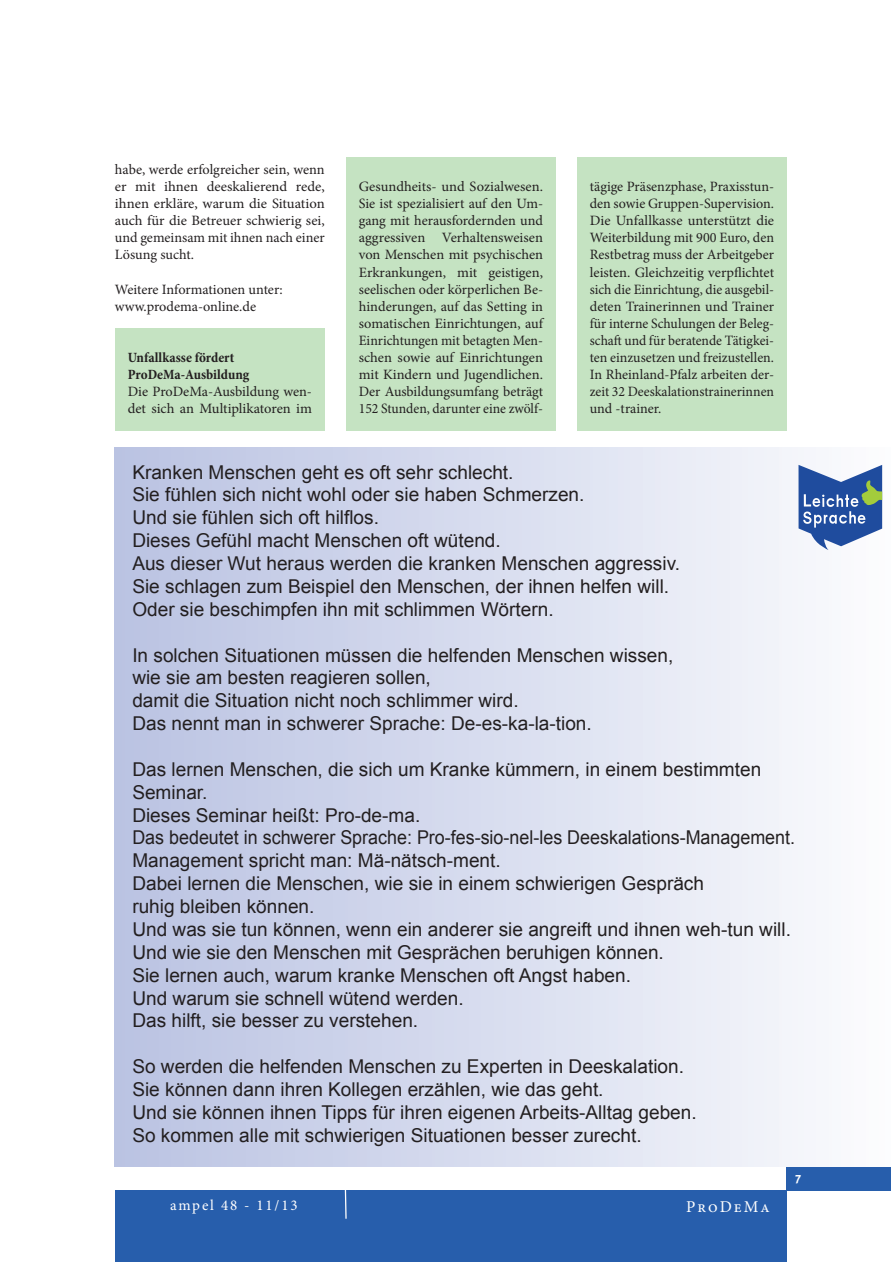
<style>
.page{position:relative;width:891px;height:1262px;background:#fff}
.page>*{position:absolute;margin:0;border:0;box-sizing:border-box;transform-origin:0 0}
.t1{font:19.05px/22.8px "Arial";color:#231f20}
.t2{font:16.5px "Minion Pro";color:#fff}
.t3{font:15px "Minion Pro";letter-spacing:.12em;color:#fff}
.t4{font:14.25px/17.1px "Minion Pro";color:#231f20;text-align:justify}
.t5{font:700 condensed 14.25px/17.1px "Minion Pro";color:#231f20}
.t6{font:700 12px "DGUV Meta";color:#fff}
</style>
<div class="page">
<div style="left:787px;top:1165px;width:104px;height:25px;background:#275eac"></div>
<div style="left:115px;top:1190px;width:672px;height:72px;background:#275eac"></div>
<svg style="left:345px;top:1190px;width:2px;height:28px"></svg>
<div style="left:115px;top:447px;width:776px;height:719px;background:linear-gradient(to right,#b9c2e2,#fbfcfd)"></div>
<svg style="left:798px;top:465px;width:84px;height:85px"></svg>
<div style="left:577px;top:157px;width:210px;height:273px;background:#c5e3c2"></div>
<div style="left:115px;top:328px;width:210px;height:102px;background:#c5e3c2"></div>
<div style="left:346px;top:157px;width:210px;height:273px;background:#c5e3c2"></div>
<p class="t4" style="left:115px;top:161px;width:211px">habe, werde erfolgreicher sein, wenn er mit ihnen deeskalierend rede, ihnen erkläre, warum die Situation auch für die Betreuer schwierig sei, und gemeinsam mit ihnen nach einer Lösung sucht.</p>
<p class="t4" style="left:115px;top:281px;width:169px">Weitere Informationen unter: www.prodema-online.de</p>
<p class="t5" style="left:128px;top:349px;width:123px">Unfallkasse fördert<br>ProDeMa-Ausbildung</p>
<p class="t4" style="left:128px;top:383px;width:186px">Die ProDeMa-Ausbildung wen&shy;det sich an Multiplikatoren im</p>
<p class="t4" style="left:359px;top:178px;width:186px">Gesundheits- und Sozialwesen.<br>Sie ist spezialisiert auf den Um&shy;gang mit herausfordernden und aggressiven Verhaltensweisen von Menschen mit psychischen Erkrankungen, mit geistigen, seelischen oder körperlichen Be&shy;hinderungen, auf das Setting in somatischen Einrichtungen, auf Einrichtungen mit betagten Men&shy;schen sowie auf Einrichtungen mit Kindern und Jugendlichen.<br>Der Ausbildungsumfang beträgt 152 Stunden, darunter eine zwölf-</p>
<p class="t4" style="left:590px;top:178px;width:186px">tägige Präsenzphase, Praxisstun&shy;den sowie Gruppen-Supervision.<br>Die Unfallkasse unterstützt die Weiterbildung mit 900 Euro, den Restbetrag muss der Arbeitgeber leisten. Gleichzeitig verpflichtet sich die Einrichtung, die ausgebil&shy;deten Trainerinnen und Trainer für interne Schulungen der Beleg&shy;schaft und für beratende Tätigkei&shy;ten einzusetzen und freizustellen.<br>In Rheinland-Pfalz arbeiten der&shy;zeit 32 Deeskalationstrainerinnen und -trainer.</p>
<p class="t1" style="left:132px;top:461px;width:549px">Kranken Menschen geht es oft sehr schlecht.<br>Sie fühlen sich nicht wohl oder sie haben Schmerzen.<br>Und sie fühlen sich oft hilflos.<br>Dieses Gefühl macht Menschen oft wütend.<br>Aus dieser Wut heraus werden die kranken Menschen aggressiv.<br>Sie schlagen zum Beispiel den Menschen, der ihnen helfen will.<br>Oder sie beschimpfen ihn mit schlimmen Wörtern.</p>
<p class="t1" style="left:132px;top:643px;width:543px">In solchen Situationen müssen die helfenden Menschen wissen, wie sie am besten reagieren sollen,<br>damit die Situation nicht noch schlimmer wird.<br>Das nennt man in schwerer Sprache: De-es-ka-la-tion.</p>
<p class="t1" style="left:132px;top:758px;width:664px">Das lernen Menschen, die sich um Kranke kümmern, in einem bestimmten Seminar.<br>Dieses Seminar heißt: Pro-de-ma.<br>Das bedeutet in schwerer Sprache: Pro-fes-sio-nel-les Deeskalations-Management.<br>Management spricht man: Mä-nätsch-ment.<br>Dabei lernen die Menschen, wie sie in einem schwierigen Gespräch<br>ruhig bleiben können.<br>Und was sie tun können, wenn ein anderer sie angreift und ihnen weh-tun will.<br>Und wie sie den Menschen mit Gesprächen beruhigen können.<br>Sie lernen auch, warum kranke Menschen oft Angst haben.<br>Und warum sie schnell wütend werden.<br>Das hilft, sie besser zu verstehen.</p>
<p class="t1" style="left:132px;top:1055px;width:566px">So werden die helfenden Menschen zu Experten in Deeskalation.<br>Sie können dann ihren Kollegen erzählen, wie das geht.<br>Und sie können ihnen Tipps für ihren eigenen Arbeits-Alltag geben.<br>So kommen alle mit schwierigen Situationen besser zurecht.</p>
<p class="t3" style="left:170px;top:1195px;width:129px">ampel 48 - 11/13</p>
<p class="t2" style="left:686px;top:1195px;width:85px">ProDeMa</p>
<p class="t6" style="left:795px;top:1171px;width:7px">7</p>
</div>
